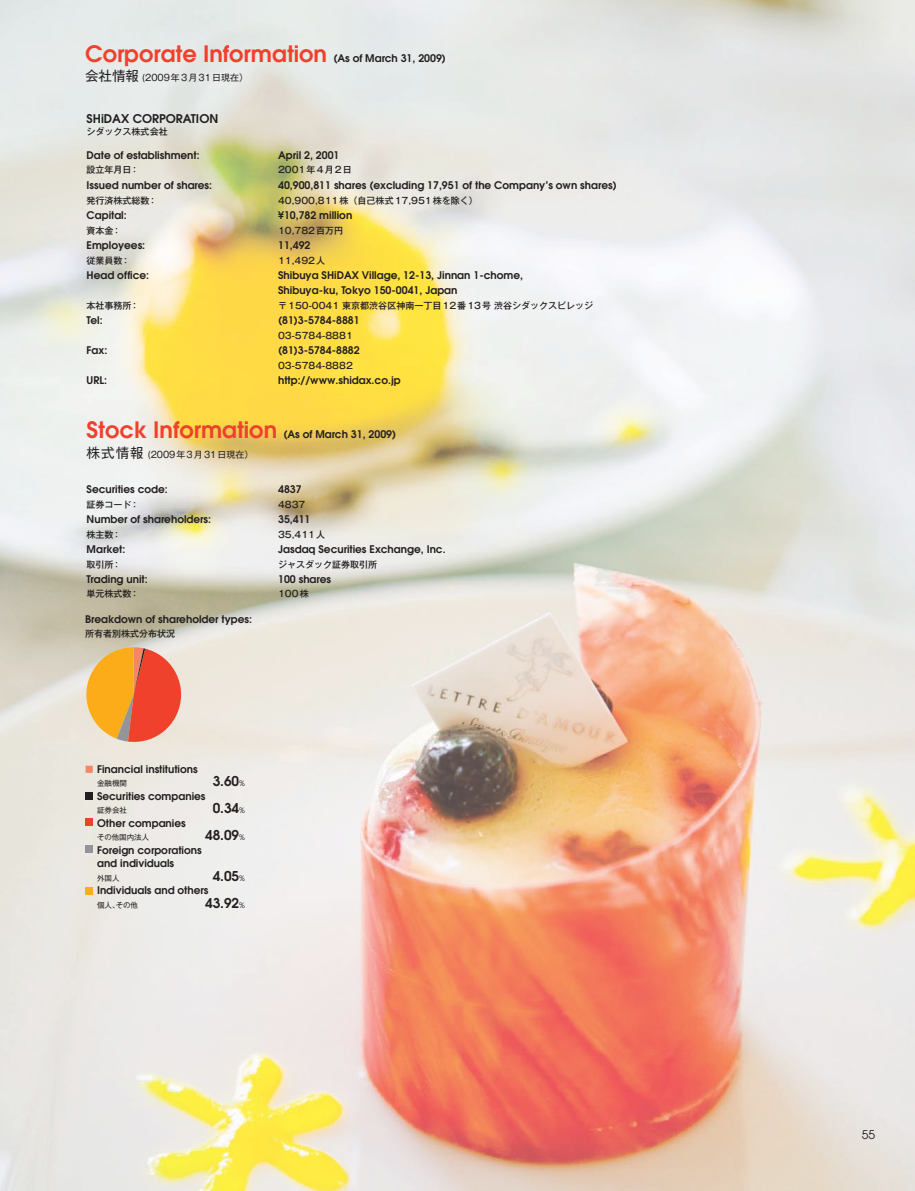
<style>
.page{position:relative;width:915px;height:1191px;background:#fff}
.page>*{position:absolute;margin:0;border:0;box-sizing:border-box;transform-origin:0 0}
.t1{font:600 22.5px "Avant Garde";color:#ef412c}
.t2{font:600 13.5px "Avant Garde";color:#231f20}
.t3{font:600 12px "Avant Garde";color:#231f20}
.t4{font:12px "Avant Garde";color:#231f20}
.t5{font:600 10.5px/15px "Avant Garde";color:#231f20}
.t6{font:500 9px "Gothic MB101 Pro";color:#231f20}
.t7{font:9px "Gothic MB101 Pro";color:#231f20}
.t8{font:500 9px "Gothic MB101 Pro";letter-spacing:.125em;color:#231f20}
.t9{font:7.5px "Gothic MB101 Pro";color:#231f20}
.s1{font-size:10.5px;color:#231f20}
.s2{font-size:13.5px}
.s3{font-size:22.5px;color:#ef412c}
.s4{font-weight:400;font-size:7.5px}
</style>
<div class="page">
<img style="left:0;top:0;width:914px;height:1191px">
<svg style="left:80px;top:647px;width:104px;height:97px;background:#ed965e"></svg>
<div style="left:86px;top:765px;width:7px;height:8px;background:#f58766"></div>
<div style="left:86px;top:792px;width:7px;height:7px;background:#231f20"></div>
<div style="left:86px;top:818px;width:7px;height:7px;background:#ef412c"></div>
<div style="left:86px;top:845px;width:7px;height:8px;background:#939598"></div>
<div style="left:86px;top:887px;width:7px;height:7px;background:#fbac18"></div>
<h1 class="t1" style="left:85px;top:39px;width:362px">Corporate Information <span class="s1">(As of March 31, 2009)</span></h1>
<p class="t7" style="left:85px;top:71px;width:164px"><span class="s2">会社情報</span> (2009年3月31日現在）</p>
<p class="t3" style="left:87px;top:111px;width:133px">SHiDAX CORPORATION</p>
<p class="t6" style="left:87px;top:124px;width:82px">シダックス株式会社</p>
<p class="t5" style="left:87px;top:148px;width:114px">Date of establishment:</p>
<p class="t5" style="left:278px;top:148px;width:63px">April 2, 2001</p>
<p class="t6" style="left:87px;top:162px;width:54px">設立年月日：</p>
<p class="t8" style="left:278px;top:162px;width:75px">2001年4月2日</p>
<p class="t5" style="left:87px;top:178px;width:127px">Issued number of shares:</p>
<p class="t5" style="left:278px;top:178px;width:340px">40,900,811 shares (excluding 17,951 of the Company’s own shares)</p>
<p class="t6" style="left:87px;top:193px;width:72px">発行済株式総数：</p>
<p class="t6" style="left:278px;top:193px;width:201px">40,900,811株（自己株式17,951株を除く）</p>
<p class="t5" style="left:87px;top:208px;width:42px">Capital:</p>
<p class="t5" style="left:278px;top:208px;width:76px">¥10,782 million</p>
<p class="t6" style="left:87px;top:223px;width:36px">資本金：</p>
<p class="t6" style="left:278px;top:223px;width:67px">10,782百万円</p>
<p class="t5" style="left:87px;top:238px;width:60px">Employees:</p>
<p class="t5" style="left:278px;top:238px;width:34px">11,492</p>
<p class="t6" style="left:87px;top:253px;width:45px">従業員数：</p>
<p class="t6" style="left:278px;top:253px;width:49px">11,492人</p>
<p class="t5" style="left:87px;top:268px;width:64px">Head office:</p>
<p class="t5" style="left:278px;top:268px;width:246px">Shibuya SHiDAX Village, 12-13, Jinnan 1-chome,<br>Shibuya-ku, Tokyo 150-0041, Japan</p>
<p class="t6" style="left:87px;top:298px;width:54px">本社事務所：</p>
<p class="t6" style="left:278px;top:298px;width:316px">〒150-0041 東京都渋谷区神南一丁目12番13号渋谷シダックスビレッジ</p>
<p class="t5" style="left:87px;top:313px;width:18px">Tel:</p>
<p class="t5" style="left:278px;top:313px;width:83px">(81)3-5784-8881</p>
<p class="t6" style="left:278px;top:328px;width:76px">03-5784-8881</p>
<p class="t5" style="left:87px;top:343px;width:22px">Fax:</p>
<p class="t5" style="left:278px;top:343px;width:83px">(81)3-5784-8882</p>
<p class="t6" style="left:278px;top:358px;width:76px">03-5784-8882</p>
<p class="t5" style="left:87px;top:373px;width:22px">URL:</p>
<p class="t5" style="left:278px;top:373px;width:124px">http://www.shidax.co.jp</p>
<p class="t5" style="left:87px;top:427px;width:311px"><span class="s3">Stock Information</span> (As of March 31, 2009)</p>
<p class="t7" style="left:87px;top:447px;width:168px"><span class="s2">株式情報</span> (2009年3月31日現在）</p>
<p class="t5" style="left:87px;top:481px;width:83px">Securities code:</p>
<p class="t5" style="left:278px;top:481px;width:25px">4837</p>
<p class="t6" style="left:87px;top:497px;width:54px">証券コード：</p>
<p class="t6" style="left:278px;top:497px;width:29px">4837</p>
<p class="t5" style="left:87px;top:511px;width:126px">Number of shareholders:</p>
<p class="t5" style="left:278px;top:511px;width:34px">35,411</p>
<p class="t6" style="left:87px;top:527px;width:36px">株主数：</p>
<p class="t6" style="left:278px;top:527px;width:49px">35,411人</p>
<p class="t5" style="left:87px;top:541px;width:40px">Market:</p>
<p class="t5" style="left:278px;top:541px;width:169px">Jasdaq Securities Exchange, Inc.</p>
<p class="t6" style="left:87px;top:557px;width:36px">取引所：</p>
<p class="t6" style="left:278px;top:557px;width:100px">ジャスダック証券取引所</p>
<p class="t5" style="left:87px;top:571px;width:63px">Trading unit:</p>
<p class="t5" style="left:278px;top:571px;width:55px">100 shares</p>
<p class="t6" style="left:87px;top:586px;width:54px">単元株式数：</p>
<p class="t6" style="left:278px;top:586px;width:32px">100株</p>
<p class="t5" style="left:85px;top:611px;width:168px">Breakdown of shareholder types:</p>
<p class="t6" style="left:85px;top:625px;width:91px">所有者別株式分布状況</p>
<p class="t5" style="left:97px;top:761px;width:102px">Financial institutions</p>
<p class="t9" style="left:97px;top:777px;width:31px">金融機関</p>
<p class="t2" style="left:212px;top:772px;width:34px">3.60<span class="s4">%</span></p>
<p class="t5" style="left:97px;top:788px;width:110px">Securities companies</p>
<p class="t9" style="left:97px;top:804px;width:31px">証券会社</p>
<p class="t2" style="left:212px;top:799px;width:34px">0.34<span class="s4">%</span></p>
<p class="t5" style="left:97px;top:815px;width:90px">Other companies</p>
<p class="t9" style="left:97px;top:831px;width:54px">その他国内法人</p>
<p class="t2" style="left:205px;top:826px;width:41px">48.09<span class="s4">%</span></p>
<p class="t5" style="left:97px;top:843px;width:106px;line-height:13.5px">Foreign corporations and individuals</p>
<p class="t9" style="left:97px;top:871px;width:24px">外国人</p>
<p class="t2" style="left:212px;top:867px;width:34px">4.05<span class="s4">%</span></p>
<p class="t5" style="left:97px;top:882px;width:113px">Individuals and others</p>
<p class="t9" style="left:97px;top:898px;width:42px">個人、その他</p>
<p class="t2" style="left:205px;top:894px;width:41px">43.92<span class="s4">%</span></p>
<p class="t4" style="left:861px;top:1127px;width:15px">55</p>
</div>
